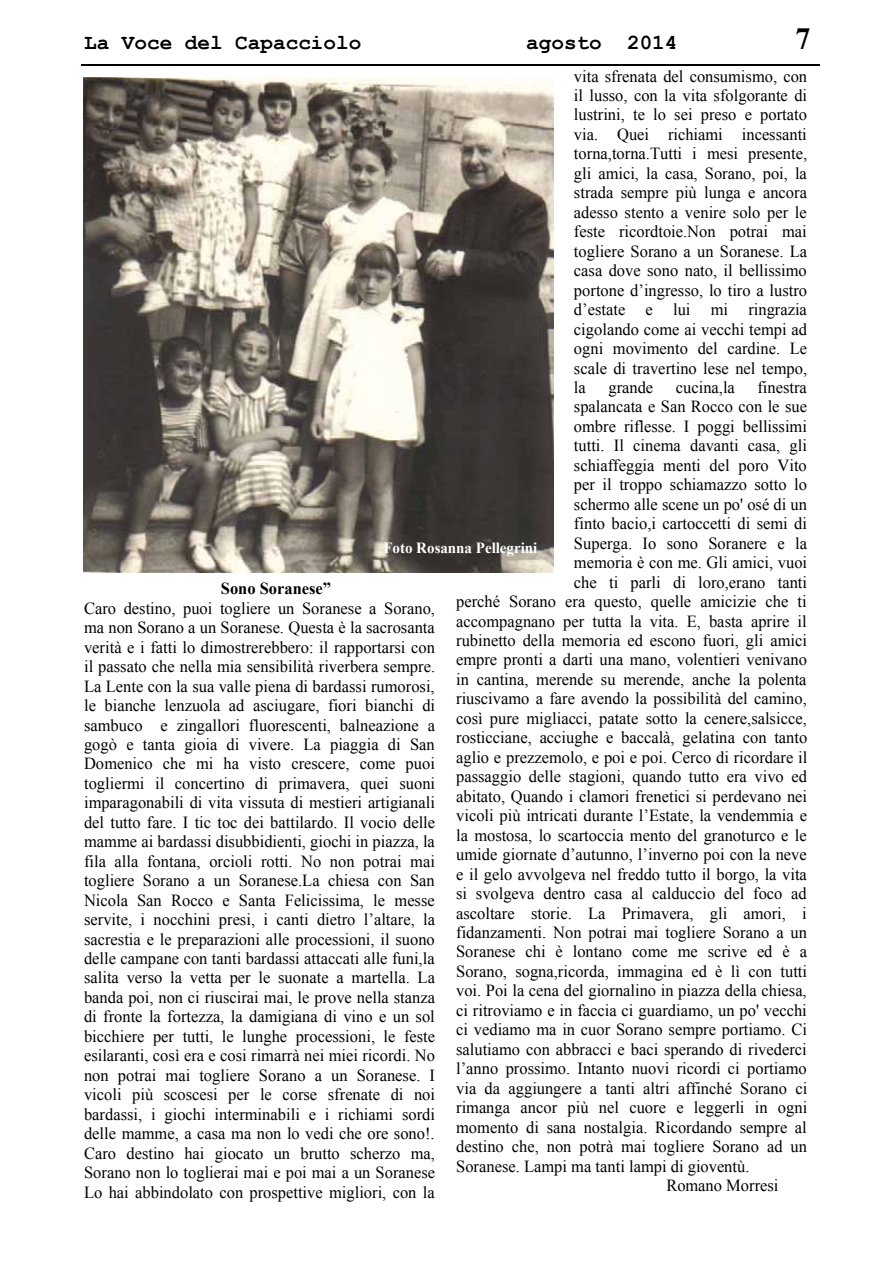
<style>
.page{position:relative;width:893px;height:1263px;background:#fff}
.page>*{position:absolute;margin:0;border:0;box-sizing:border-box;transform-origin:0 0}
.t1{font:700 30.75px "Times New Roman";color:#000}
.t2{font:700 21.45px "Courier New";color:#000}
.t3{font:16.95px/19.5px "Times New Roman";color:#000;text-align:justify}
.t4{font:700 16.95px "Times New Roman";color:#000}
.t5{font:700 15.45px "Times New Roman";color:#fff}
</style>
<div class="page">
<hr style="left:82px;top:65px;width:738px;height:1px;background:#000">
<img style="left:83px;top:78px;width:470px;height:495px">
<p class="t2" style="left:84px;top:29px;width:279px">La Voce del Capacciolo</p>
<p class="t2" style="left:526px;top:29px;width:153px">agosto 2014</p>
<h1 class="t1" style="left:795px;top:17px;width:16px">7</h1>
<p class="t3" style="left:574px;top:66px;width:235px">vita sfrenata del consumismo, con il lusso, con la vita sfolgorante di lustrini, te lo sei preso e portato via. Quei richiami incessanti torna,torna.Tutti i mesi presente, gli amici, la casa, Sorano, poi, la strada sempre più lunga e ancora adesso stento a venire solo per le feste ricordtoie.Non potrai mai togliere Sorano a un Soranese. La casa dove sono nato, il bellissimo portone d’ingresso, lo tiro a lustro d’estate e lui mi ringrazia cigolando come ai vecchi tempi ad ogni movimento del cardine. Le scale di travertino lese nel tempo, la</p>
<p class="t3" style="left:608px;top:377px;width:46px">grande</p>
<p class="t3" style="left:676px;top:377px;width:60px">cucina,la</p>
<p class="t3" style="left:757px;top:377px;width:51px">finestra</p>
<p class="t3" style="left:574px;top:397px;width:234px">spalancata e San Rocco con le sue</p>
<p class="t3" style="left:574px;top:416px;width:234px">ombre riflesse. I poggi bellissimi</p>
<p class="t3" style="left:574px;top:436px;width:235px">tutti. Il cinema davanti casa, gli</p>
<p class="t3" style="left:574px;top:455px;width:234px">schiaffeggia menti del poro Vito</p>
<p class="t3" style="left:574px;top:475px;width:235px">per il troppo schiamazzo sotto lo</p>
<p class="t3" style="left:574px;top:494px;width:235px">schermo alle scene un po' osé di un</p>
<p class="t3" style="left:574px;top:513px;width:235px">finto bacio,i cartoccetti di semi di</p>
<p class="t3" style="left:574px;top:533px;width:235px">Superga. Io sono Soranere e la</p>
<p class="t3" style="left:574px;top:552px;width:235px">memoria è con me. Gli amici, vuoi</p>
<p class="t3" style="left:574px;top:572px;width:235px">che ti parli di loro,erano tanti</p>
<p class="t3" style="left:456px;top:591px;width:352px">perché Sorano era questo, quelle amicizie che ti</p>
<p class="t3" style="left:456px;top:611px;width:352px">accompagnano per tutta la vita. E, basta aprire il</p>
<p class="t3" style="left:456px;top:630px;width:352px">rubinetto della memoria ed escono fuori, gli amici</p>
<p class="t3" style="left:456px;top:650px;width:352px">empre pronti a darti una mano, volentieri venivano</p>
<p class="t3" style="left:456px;top:669px;width:352px">in cantina, merende su merende, anche la polenta</p>
<p class="t3" style="left:456px;top:689px;width:352px">riuscivamo a fare avendo la possibilità del camino,</p>
<p class="t3" style="left:456px;top:708px;width:352px">così pure migliacci, patate sotto la cenere,salsicce,</p>
<p class="t3" style="left:456px;top:728px;width:353px">rosticciane, acciughe e baccalà, gelatina con tanto</p>
<p class="t3" style="left:456px;top:747px;width:353px">aglio e prezzemolo, e poi e poi. Cerco di ricordare il</p>
<p class="t3" style="left:456px;top:767px;width:352px">passaggio delle stagioni, quando tutto era vivo ed</p>
<p class="t3" style="left:456px;top:786px;width:353px">abitato, Quando i clamori frenetici si perdevano nei</p>
<p class="t3" style="left:456px;top:805px;width:352px">vicoli più intricati durante l’Estate, la vendemmia e</p>
<p class="t3" style="left:456px;top:825px;width:352px">la mostosa, lo scartoccia mento del granoturco e le</p>
<p class="t3" style="left:456px;top:844px;width:352px">umide giornate d’autunno, l’inverno poi con la neve</p>
<p class="t3" style="left:456px;top:864px;width:352px">e il gelo avvolgeva nel freddo tutto il borgo, la vita</p>
<p class="t3" style="left:456px;top:883px;width:352px">si svolgeva dentro casa al calduccio del foco ad</p>
<p class="t3" style="left:456px;top:903px;width:352px">ascoltare storie. La Primavera, gli amori, i</p>
<p class="t3" style="left:456px;top:922px;width:352px">fidanzamenti. Non potrai mai togliere Sorano a un</p>
<p class="t3" style="left:456px;top:942px;width:352px">Soranese chi è lontano come me scrive ed è a</p>
<p class="t3" style="left:456px;top:961px;width:352px">Sorano, sogna,ricorda, immagina ed è lì con tutti</p>
<p class="t3" style="left:456px;top:981px;width:352px">voi. Poi la cena del giornalino in piazza della chiesa,</p>
<p class="t3" style="left:456px;top:1000px;width:352px">ci ritroviamo e in faccia ci guardiamo, un po' vecchi</p>
<p class="t3" style="left:456px;top:1019px;width:352px">ci vediamo ma in cuor Sorano sempre portiamo. Ci</p>
<p class="t3" style="left:456px;top:1039px;width:352px">salutiamo con abbracci e baci sperando di rivederci</p>
<p class="t3" style="left:456px;top:1058px;width:352px">l’anno prossimo. Intanto nuovi ricordi ci portiamo</p>
<p class="t3" style="left:456px;top:1078px;width:353px">via da aggiungere a tanti altri affinché Sorano ci</p>
<p class="t3" style="left:456px;top:1097px;width:353px">rimanga ancor più nel cuore e leggerli in ogni</p>
<p class="t3" style="left:456px;top:1117px;width:352px">momento di sana nostalgia. Ricordando sempre al</p>
<p class="t3" style="left:456px;top:1136px;width:352px">destino che, non potrà mai togliere Sorano ad un</p>
<p class="t3" style="left:456px;top:1156px;width:295px">Soranese. Lampi ma tanti lampi di gioventù.</p>
<p class="t3" style="left:666px;top:1175px;width:114px">Romano Morresi</p>
<p class="t5" style="left:383px;top:537px;width:156px">Foto Rosanna Pellegrini</p>
<p class="t4" style="left:221px;top:577px;width:112px">Sono Soranese”</p>
<p class="t3" style="left:84px;top:598px;width:353px">Caro destino, puoi togliere un Soranese a Sorano, ma non Sorano a un Soranese. Questa è la sacrosanta verità e i fatti lo dimostrerebbero: il rapportarsi con il passato che nella mia sensibilità riverbera sempre.<br>La Lente con la sua valle piena di bardassi rumorosi, le bianche lenzuola ad asciugare, fiori bianchi di sambuco e zingallori fluorescenti, balneazione a gogò e tanta gioia di vivere. La piaggia di San Domenico che mi ha visto crescere, come puoi togliermi il concertino di primavera, quei suoni imparagonabili di vita vissuta di mestieri artigianali del tutto fare. I tic toc dei battilardo. Il vocio delle mamme ai bardassi disubbidienti, giochi in piazza, la fila alla fontana, orcioli rotti. No non potrai mai togliere Sorano a un Soranese.La chiesa con San Nicola San Rocco e Santa Felicissima, le messe servite, i nocchini presi, i canti dietro l’altare, la sacrestia e le preparazioni alle processioni, il suono delle campane con tanti bardassi attaccati alle funi,la salita verso la vetta per le suonate a martella. La banda poi, non ci riuscirai mai, le prove nella stanza di fronte la fortezza, la damigiana di vino e un sol bicchiere per tutti, le lunghe processioni, le feste esilaranti, così era e cosi rimarrà nei miei ricordi. No non potrai mai togliere Sorano a un Soranese. I vicoli più scoscesi per le corse sfrenate di noi bardassi, i giochi interminabili e i richiami sordi delle mamme, a casa ma non lo vedi che ore sono!.<br>Caro destino hai giocato un brutto scherzo ma, Sorano non lo toglierai mai e poi mai a un Soranese Lo hai abbindolato con prospettive migliori, con la</p>
</div>
